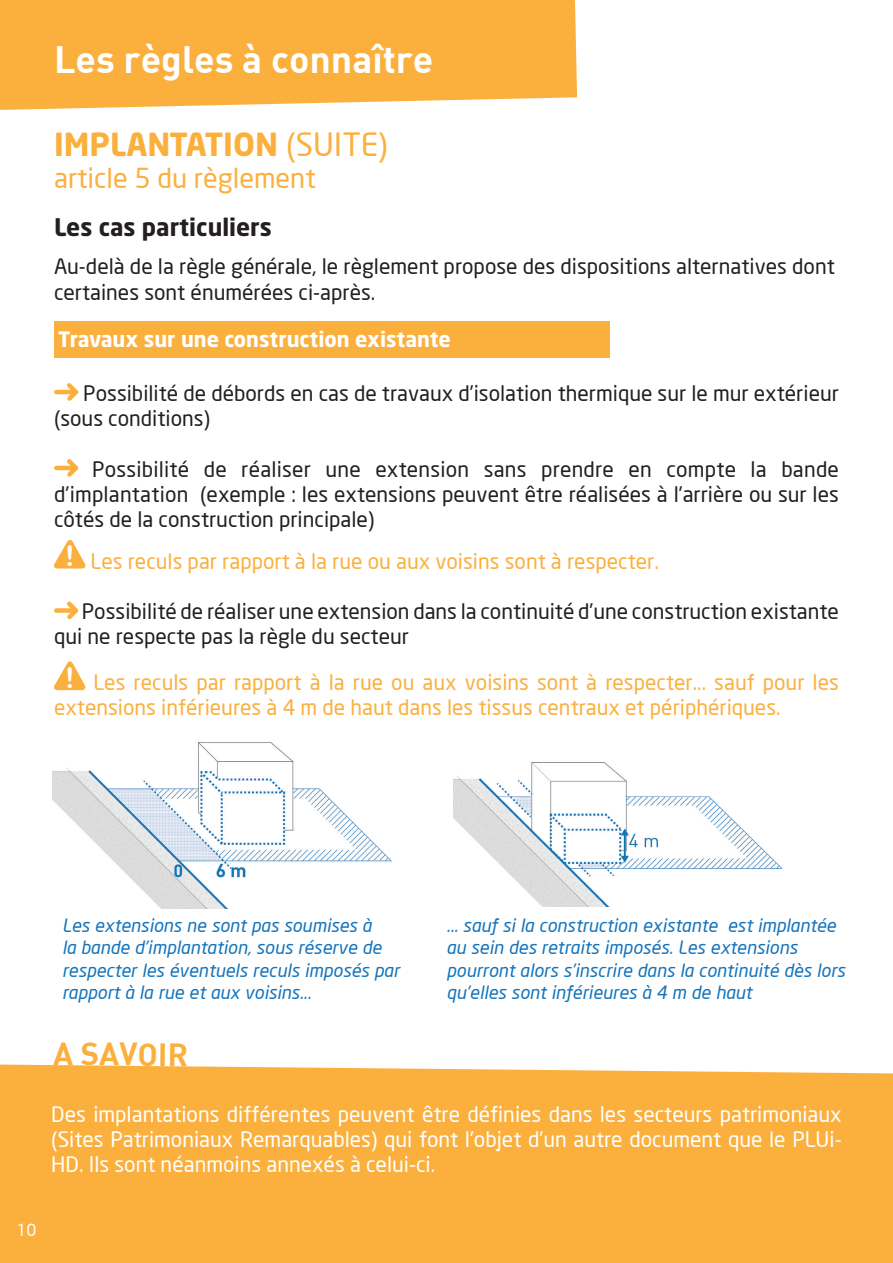
<style>
.page{position:relative;width:893px;height:1263px;background:#fff}
.page>*{position:absolute;margin:0;border:0;box-sizing:border-box;transform-origin:0 0}
.t1{font:700 37.5px "DIN";color:#fff}
.t2{font:700 31.5px "Neo Sans W1 G";color:#fbb03e}
.t3{font:700 31.5px "DIN";color:#fbb03e}
.t4{font:27px "Neo Sans";color:#fbb03e}
.t5{font:700 24px "Neo Sans W1 G";color:#231f20}
.t6{font:21px/25.2px "Neo Sans";color:#231f20}
.t7{font:21px/25.2px "Neo Sans";color:#fbb03e}
.t8{font:21px/25.2px "Neo Sans";color:#fff;text-align:justify}
.t9{font:700 21px "Neo Sans W1 G";color:#fff}
.t10{font:italic 18px/22.5px "Neo Sans";color:#1474bb}
.t11{font:16.5px "Neo Sans";color:#fff}
.s1{font-family:"Neo Sans";font-weight:400}
.s2{font-family:"Arial Rounded MT Bold";font-size:28.35px;color:#fff}
</style>
<div class="page">
<div style="left:0;top:0;width:577px;height:110px;background:#fbb03e"></div>
<svg style="left:63px;top:383px;width:16px;height:18px"></svg>
<hr style="left:56px;top:390px;width:20px;height:4px;background:#fbb03e">
<svg style="left:63px;top:459px;width:16px;height:18px"></svg>
<hr style="left:56px;top:466px;width:20px;height:4px;background:#fbb03e">
<svg style="left:54px;top:539px;width:32px;height:29px"></svg>
<svg style="left:67px;top:601px;width:12px;height:19px"></svg>
<div style="left:56px;top:608px;width:20px;height:5px;background:#fbb03e"></div>
<svg style="left:54px;top:661px;width:32px;height:29px"></svg>
<div style="left:54px;top:321px;width:555px;height:37px;background:#fbb03e"></div>
<img style="left:53px;top:742px;width:339px;height:166px">
<img style="left:454px;top:762px;width:329px;height:144px">
<div style="left:0;top:1064px;width:893px;height:199px;background:#fbb03e"></div>
<h1 class="t1" style="left:54px;top:41px;width:381px">Les règles à connaître</h1>
<h2 class="t2" style="left:54px;top:124px;width:335px">IMPLANTATION <span class="s1">(SUITE)</span></h2>
<p class="t4" style="left:54px;top:162px;width:263px">article 5 du règlement</p>
<p class="t5" style="left:54px;top:212px;width:219px">Les cas particuliers</p>
<p class="t6" style="left:54px;top:254px;width:782px">Au-delà de la règle générale, le règlement propose des dispositions alternatives dont certaines sont énumérées ci-après.</p>
<p class="t9" style="left:58px;top:326px;width:394px">Travaux sur une construction existante</p>
<p class="t6" style="left:54px;top:380px;width:786px;text-indent:29px">Possibilité de débords en cas de travaux d’isolation thermique sur le mur extérieur (sous conditions)</p>
<p class="t6" style="left:54px;top:456px;width:786px;text-align:justify;text-indent:38px">Possibilité de réaliser une extension sans prendre en compte la bande d’implantation (exemple : les extensions peuvent être réalisées à l’arrière ou sur les côtés de la construction principale)</p>
<p class="t7" style="left:65px;top:548px;width:595px"><span class="s2">!</span> Les reculs par rapport à la rue ou aux voisins sont à respecter.</p>
<p class="t6" style="left:54px;top:599px;width:786px;text-indent:28px">Possibilité de réaliser une extension dans la continuité d’une construction existante qui ne respecte pas la règle du secteur</p>
<p class="t7" style="left:54px;top:669px;width:786px;text-indent:11px"><span class="s2">!</span> Les reculs par rapport à la rue ou aux voisins sont à respecter... sauf pour les extensions inférieures à 4 m de haut dans les tissus centraux et périphériques.</p>
<p class="t10" style="left:62px;top:914px;width:339px">Les extensions ne sont pas soumises à<br>la bande d’implantation, sous réserve de respecter les éventuels reculs imposés par rapport à la rue et aux voisins...</p>
<p class="t10" style="left:446px;top:914px;width:400px">... sauf si la construction existante est implantée au sein des retraits imposés. Les extensions pourront alors s’inscrire dans la continuité dès lors qu’elles sont inférieures à 4 m de haut</p>
<h2 class="t3" style="left:54px;top:1037px;width:136px;rotate:1deg">A SAVOIR</h2>
<p class="t8" style="left:51px;top:1101px;width:792px">Des implantations différentes peuvent être définies dans les secteurs patrimoniaux (Sites Patrimoniaux Remarquables) qui font l’objet d’un autre document que le PLUi-HD. Ils sont néanmoins annexés à celui-ci.</p>
<p class="t11" style="left:16px;top:1220px;width:21px">10</p>
</div>
